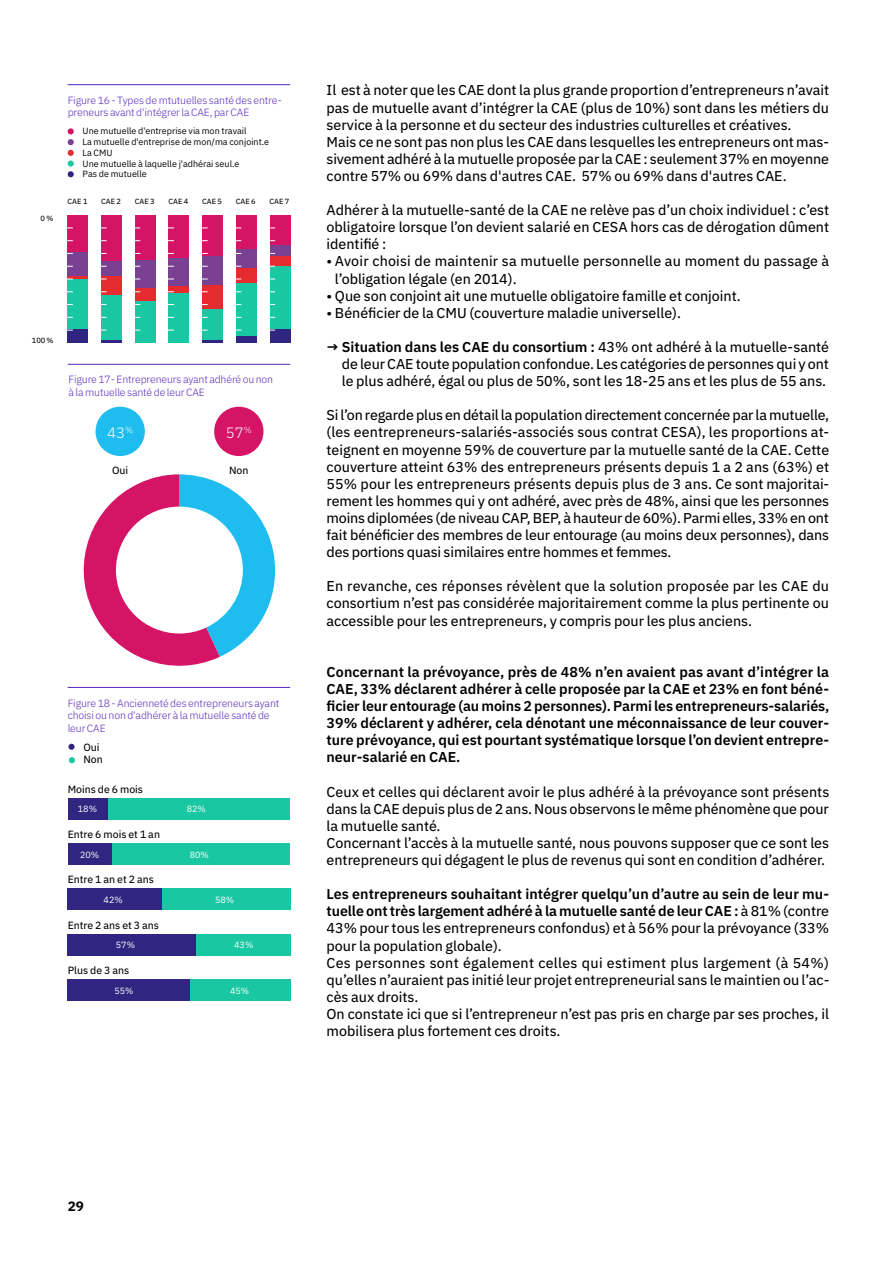
<style>
.page{position:relative;width:893px;height:1263px;background:#fff}
.page>*{position:absolute;margin:0;border:0;box-sizing:border-box;transform-origin:0 0}
.t1{font:300 15px "IBM Plex Sans";color:#fff}
.t2{font:14.25px/17.1px "IBM Plex Sans Text";color:#000}
.t3{font:600 14.25px/17.1px "IBM Plex Sans";color:#000;text-align:justify}
.t4{font:700 13.5px "IBM Plex Sans";color:#000}
.t5{font:300 10.5px/12.6px "IBM Plex Sans";letter-spacing:-.01em;color:#5527bc}
.t6{font:10.5px/12.6px "IBM Plex Sans Text";color:#000}
.t7{font:9px/10.8px "IBM Plex Sans";color:#000}
.t8{font:9px "IBM Plex Sans";color:#fff}
.t9{font:7.5px "IBM Plex Sans Text";color:#000}
.s1{font-family:"IBM Plex Sans Text";font-weight:400}
</style>
<div class="page">
<svg style="left:68px;top:128px;width:6px;height:49px"></svg>
<hr style="left:101px;top:340px;width:20px;height:2px;background:#302682">
<hr style="left:203px;top:340px;width:20px;height:3px;background:#302682">
<div style="left:68px;top:215px;width:20px;height:37px;background:#d61466"></div>
<div style="left:68px;top:252px;width:20px;height:25px;background:#7a4091"></div>
<hr style="left:68px;top:277px;width:20px;height:2px;background:#e62b2e">
<div style="left:68px;top:279px;width:20px;height:50px;background:#1ac7a3"></div>
<div style="left:68px;top:329px;width:20px;height:13px;background:#302682"></div>
<div style="left:101px;top:215px;width:20px;height:47px;background:#d61466"></div>
<div style="left:101px;top:262px;width:20px;height:14px;background:#7a4091"></div>
<div style="left:101px;top:276px;width:20px;height:20px;background:#e62b2e"></div>
<div style="left:101px;top:296px;width:20px;height:44px;background:#1ac7a3"></div>
<div style="left:135px;top:215px;width:20px;height:45px;background:#d61466"></div>
<div style="left:135px;top:260px;width:20px;height:28px;background:#7a4091"></div>
<div style="left:135px;top:288px;width:20px;height:13px;background:#e62b2e"></div>
<div style="left:135px;top:301px;width:20px;height:41px;background:#1ac7a3"></div>
<div style="left:169px;top:215px;width:20px;height:43px;background:#d61466"></div>
<div style="left:169px;top:258px;width:20px;height:28px;background:#7a4091"></div>
<div style="left:169px;top:286px;width:20px;height:7px;background:#e62b2e"></div>
<div style="left:169px;top:293px;width:20px;height:49px;background:#1ac7a3"></div>
<div style="left:203px;top:215px;width:20px;height:41px;background:#d61466"></div>
<div style="left:203px;top:256px;width:20px;height:29px;background:#7a4091"></div>
<div style="left:203px;top:285px;width:20px;height:25px;background:#e62b2e"></div>
<div style="left:203px;top:310px;width:20px;height:30px;background:#1ac7a3"></div>
<div style="left:236px;top:215px;width:20px;height:34px;background:#d61466"></div>
<div style="left:236px;top:249px;width:20px;height:19px;background:#7a4091"></div>
<div style="left:236px;top:268px;width:20px;height:15px;background:#e62b2e"></div>
<div style="left:236px;top:283px;width:20px;height:53px;background:#1ac7a3"></div>
<div style="left:236px;top:336px;width:20px;height:6px;background:#302682"></div>
<div style="left:270px;top:215px;width:20px;height:30px;background:#d61466"></div>
<div style="left:270px;top:245px;width:20px;height:11px;background:#7a4091"></div>
<div style="left:270px;top:256px;width:20px;height:11px;background:#e62b2e"></div>
<div style="left:270px;top:267px;width:20px;height:62px;background:#1ac7a3"></div>
<div style="left:270px;top:329px;width:20px;height:13px;background:#302682"></div>
<svg style="left:83px;top:474px;width:192px;height:192px"></svg>
<div style="left:214px;top:407px;width:49px;height:49px;background:#d61466;border-radius:50%"></div>
<div style="left:96px;top:407px;width:49px;height:49px;background:#1fbdef;border-radius:50%"></div>
<div style="left:108px;top:798px;width:182px;height:21px;background:#1ac7a3"></div>
<div style="left:68px;top:798px;width:40px;height:21px;background:#302682"></div>
<div style="left:112px;top:843px;width:178px;height:22px;background:#1ac7a3"></div>
<div style="left:68px;top:843px;width:44px;height:22px;background:#302682"></div>
<div style="left:162px;top:889px;width:128px;height:21px;background:#1ac7a3"></div>
<div style="left:68px;top:889px;width:94px;height:21px;background:#302682"></div>
<div style="left:196px;top:934px;width:94px;height:21px;background:#1ac7a3"></div>
<div style="left:68px;top:934px;width:128px;height:21px;background:#302682"></div>
<div style="left:190px;top:979px;width:100px;height:22px;background:#1ac7a3"></div>
<div style="left:68px;top:979px;width:122px;height:22px;background:#302682"></div>
<div style="left:68px;top:744px;width:7px;height:6px;background:#302682;border-radius:50%"></div>
<svg style="left:69px;top:757px;width:6px;height:6px"></svg>
<hr style="left:68px;top:84px;width:222px;height:1px;background:#5527bc">
<hr style="left:68px;top:364px;width:222px;height:1px;background:#5527bc">
<hr style="left:68px;top:687px;width:222px;height:1px;background:#5527bc">
<p class="t9" style="left:40px;top:213px;width:14px">0 %</p>
<p class="t5" style="left:68px;top:93px;width:216px">Figure 16 - Types de mtutuelles santé des entre&shy;preneurs avant d'intégrer la CAE, par CAE</p>
<p class="t7" style="left:83px;top:125px;width:188px">Une mutuelle d'entreprise via mon travail<br>La mutuelle d'entreprise de mon/ma conjoint.e<br>La CMU<br>Une mutuelle à laquelle j'adhérai seul.e<br>Pas de mutuelle</p>
<p class="t9" style="left:68px;top:196px;width:21px">CAE 1</p>
<p class="t9" style="left:101px;top:196px;width:21px">CAE 2</p>
<p class="t9" style="left:135px;top:196px;width:21px">CAE 3</p>
<p class="t9" style="left:169px;top:196px;width:21px">CAE 4</p>
<p class="t9" style="left:202px;top:196px;width:21px">CAE 5</p>
<p class="t9" style="left:236px;top:196px;width:21px">CAE 6</p>
<p class="t9" style="left:269px;top:196px;width:21px">CAE 7</p>
<p class="t9" style="left:32px;top:334px;width:23px">100%</p>
<p class="t5" style="left:68px;top:373px;width:206px">Figure 17- Entrepreneurs ayant adhéré ou non à la mutuelle santé de leur CAE</p>
<p class="t1" style="left:107px;top:421px;width:27px">43<sup>%</sup></p>
<p class="t6" style="left:112px;top:463px;width:18px">Oui</p>
<p class="t6" style="left:229px;top:463px;width:21px">Non</p>
<p class="t1" style="left:226px;top:421px;width:27px">57<sup>%</sup></p>
<p class="t5" style="left:68px;top:696px;width:213px">Figure 18 - Ancienneté des entrepreneurs ayant choisi ou non d'adhérer à la mutuelle santé de leur CAE</p>
<p class="t6" style="left:83px;top:740px;width:21px">Oui<br>Non</p>
<p class="t6" style="left:68px;top:782px;width:77px">Moins de 6 mois</p>
<p class="t8" style="left:78px;top:802px;width:21px">18%</p>
<p class="t8" style="left:187px;top:802px;width:21px">82%</p>
<p class="t8" style="left:80px;top:847px;width:21px">20%</p>
<p class="t8" style="left:190px;top:847px;width:21px">80%</p>
<p class="t8" style="left:104px;top:893px;width:21px">42%</p>
<p class="t8" style="left:215px;top:893px;width:21px">58%</p>
<p class="t8" style="left:116px;top:938px;width:21px">57%</p>
<p class="t8" style="left:234px;top:938px;width:21px">43%</p>
<p class="t8" style="left:114px;top:984px;width:21px">55%</p>
<p class="t8" style="left:230px;top:984px;width:21px">45%</p>
<p class="t6" style="left:68px;top:827px;width:94px">Entre 6 mois et 1 an</p>
<p class="t6" style="left:68px;top:872px;width:88px">Entre 1 an et 2 ans</p>
<p class="t6" style="left:68px;top:918px;width:93px">Entre 2 ans et 3 ans</p>
<p class="t6" style="left:68px;top:963px;width:63px">Plus de 3 ans</p>
<p class="t2" style="left:327px;top:81px;width:504px">Il est à noter que les CAE dont la plus grande proportion d’entrepreneurs n’avait pas de mutuelle avant d’intégrer la CAE (plus de 10%) sont dans les métiers du service à la personne et du secteur des industries culturelles et créatives.<br>Mais ce ne sont pas non plus les CAE dans lesquelles les entrepreneurs ont mas&shy;sivement adhéré à la mutuelle proposée par la CAE : seulement 37% en moyenne contre 57% ou 69% dans d'autres CAE. 57% ou 69% dans d'autres CAE.</p>
<p class="t2" style="left:327px;top:200px;width:504px;text-align:justify">Adhérer à la mutuelle-santé de la CAE ne relève pas d’un choix individuel : c’est obligatoire lorsque l’on devient salarié en CESA hors cas de dérogation dûment identifié :</p>
<p class="t2" style="left:335px;top:252px;width:496px;text-indent:-8px">• Avoir choisi de maintenir sa mutuelle personnelle au moment du passage à l’obligation légale (en 2014).</p>
<p class="t2" style="left:327px;top:286px;width:416px">• Que son conjoint ait une mutuelle obligatoire famille et conjoint.</p>
<p class="t2" style="left:327px;top:303px;width:356px">• Bénéficier de la CMU (couverture maladie universelle).</p>
<p class="t3" style="left:327px;top:337px;width:504px">→ Situation dans les CAE du consortium : <span class="s1">43% ont adhéré à la mutuelle-santé</span></p>
<p class="t2" style="left:342px;top:354px;width:489px">de leur CAE toute population confondue. Les catégories de personnes qui y ont le plus adhéré, égal ou plus de 50%, sont les 18-25 ans et les plus de 55 ans.</p>
<p class="t2" style="left:327px;top:406px;width:504px;text-align:justify">Si l’on regarde plus en détail la population directement concernée par la mutuelle, (les eentrepreneurs-salariés-associés sous contrat CESA), les proportions at&shy;teignent en moyenne 59% de couverture par la mutuelle santé de la CAE. Cette couverture atteint 63% des entrepreneurs présents depuis 1 a 2 ans (63%) et 55% pour les entrepreneurs présents depuis plus de 3 ans. Ce sont majoritai&shy;rement les hommes qui y ont adhéré, avec près de 48%, ainsi que les personnes moins diplomées (de niveau CAP, BEP, à hauteur de 60%). Parmi elles, 33% en ont fait bénéficier des membres de leur entourage (au moins deux personnes), dans des portions quasi similaires entre hommes et femmes.</p>
<p class="t2" style="left:327px;top:577px;width:504px;text-align:justify">En revanche, ces réponses révèlent que la solution proposée par les CAE du consortium n’est pas considérée majoritairement comme la plus pertinente ou accessible pour les entrepreneurs, y compris pour les plus anciens.</p>
<p class="t3" style="left:327px;top:662px;width:504px">Concernant la prévoyance, près de 48% n’en avaient pas avant d’intégrer la CAE, 33% déclarent adhérer à celle proposée par la CAE et 23% en font béné&shy;ficier leur entourage (au moins 2 personnes). Parmi les entrepreneurs-salariés, 39% déclarent y adhérer, cela dénotant une méconnaissance de leur couver&shy;ture prévoyance, qui est pourtant systématique lorsque l’on devient entrepre&shy;neur-salarié en CAE.</p>
<p class="t2" style="left:327px;top:782px;width:504px">Ceux et celles qui déclarent avoir le plus adhéré à la prévoyance sont présents dans la CAE depuis plus de 2 ans. Nous observons le même phénomène que pour la mutuelle santé.<br>Concernant l’accès à la mutuelle santé, nous pouvons supposer que ce sont les entrepreneurs qui dégagent le plus de revenus qui sont en condition d’adhérer.</p>
<p class="t3" style="left:327px;top:884px;width:504px">Les entrepreneurs souhaitant intégrer quelqu’un d’autre au sein de leur mu&shy;tuelle ont très largement adhéré à la mutuelle santé de leur CAE : <span class="s1">à 81% (contre</span></p>
<p class="t2" style="left:327px;top:919px;width:504px">43% pour tous les entrepreneurs confondus) et à 56% pour la prévoyance (33% pour la population globale).<br>Ces personnes sont également celles qui estiment plus largement (à 54%) qu’elles n’auraient pas initié leur projet entrepreneurial sans le maintien ou l’ac&shy;cès aux droits.<br>On constate ici que si l’entrepreneur n’est pas pris en charge par ses proches, il mobilisera plus fortement ces droits.</p>
<p class="t4" style="left:68px;top:1196px;width:18px">29</p>
</div>
